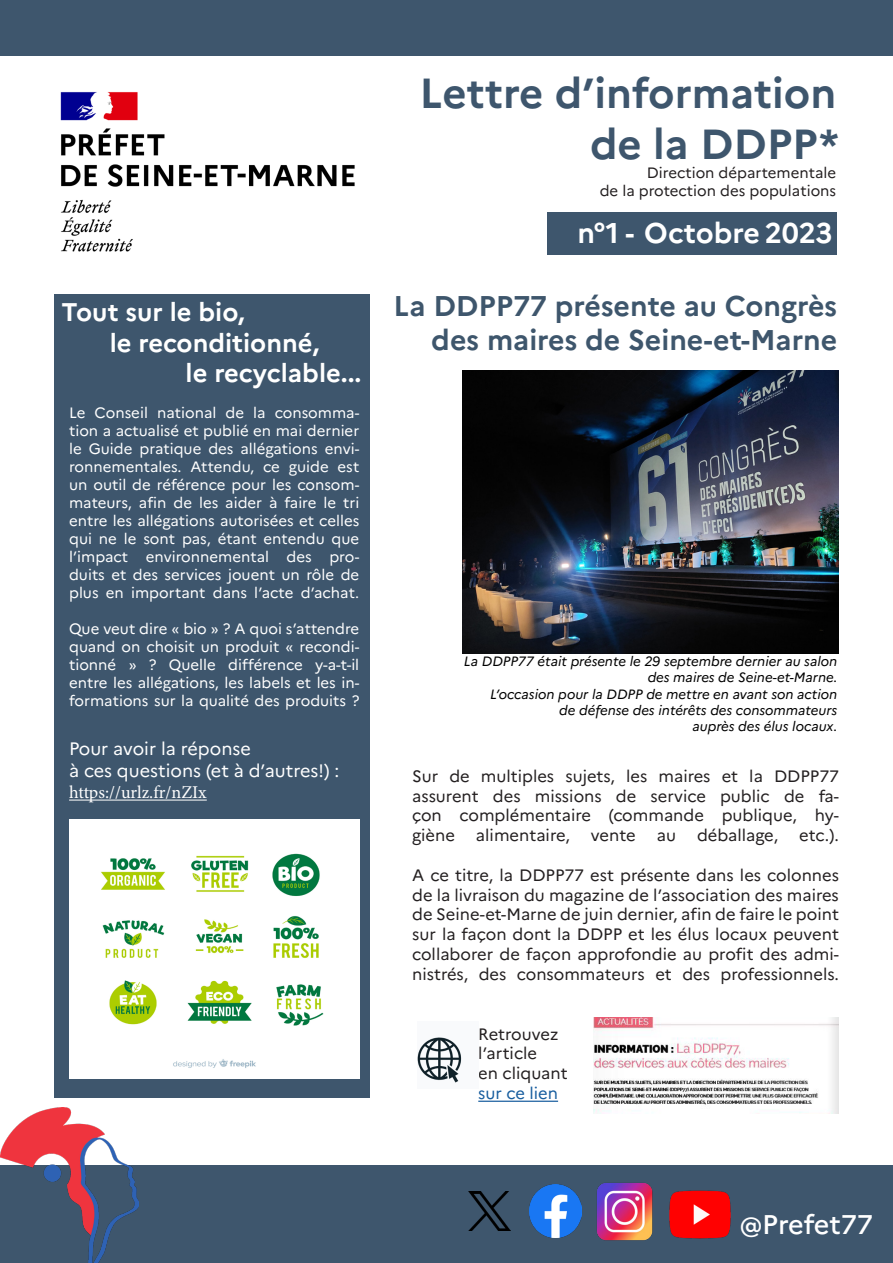
<style>
.page{position:relative;width:893px;height:1263px;background:#fff}
.page>*{position:absolute;margin:0;border:0;box-sizing:border-box;transform-origin:0 0}
.t1{font:700 42px "Marianne";color:#3e566d}
.t2{font:700 28.5px/34.2px "Marianne";color:#3e566c;text-align:right}
.t3{font:700 28.5px "Marianne";color:#fff}
.t4{font:500 27px "Marianne";letter-spacing:-.005em;color:#fff}
.t5{font:700 25.5px "Marianne";color:#fff}
.t6{font:18px "Marianne";color:#fff}
.t7{font:18px "Minion Pro";color:#fff}
.t8{font:16.5px/19.8px "Marianne";color:#231f20;text-align:justify}
.t9{font:16.5px "Marianne";color:#175d9e}
.t10{font:15px/18px "Marianne";color:#fff;text-align:justify}
.t11{font:15px "Marianne";color:#231f20}
.t12{font:italic 13.5px/16.2px "Marianne";color:#000;text-align:right}
</style>
<div class="page">
<div style="left:0;top:0;width:893px;height:55px;background:#3e566d"></div>
<div style="left:0;top:1165px;width:893px;height:98px;background:#3e566d"></div>
<img style="left:0;top:1108px;width:138px;height:155px">
<div style="left:54px;top:294px;width:316px;height:804px;background:#3e566d"></div>
<hr style="left:69px;top:800px;width:138px;height:1px;background:#fff">
<img style="left:529px;top:1184px;width:53px;height:54px">
<img style="left:669px;top:1190px;width:62px;height:49px">
<img style="left:597px;top:1183px;width:56px;height:58px">
<div style="left:547px;top:212px;width:290px;height:42px;background:#3e566d"></div>
<img style="left:69px;top:819px;width:290px;height:259px">
<hr style="left:478px;top:1100px;width:80px;height:2px;background:#175d9e">
<img style="left:462px;top:371px;width:377px;height:282px">
<img style="left:417px;top:1037px;width:45px;height:46px">
<img style="left:593px;top:1017px;width:246px;height:97px">
<img style="left:60px;top:92px;width:295px;height:160px">
<img style="left:469px;top:1191px;width:41px;height:39px">
<p class="t5" style="left:62px;top:296px;width:185px">Tout sur le bio,</p>
<p class="t5" style="left:110px;top:327px;width:211px">le reconditionné,</p>
<p class="t5" style="left:186px;top:357px;width:177px">le recyclable...</p>
<p class="t10" style="left:69px;top:404px;width:292px">Le Conseil national de la consomma&shy;tion a actualisé et publié en mai dernier le Guide pratique des allégations envi&shy;ronnementales. Attendu, ce guide est un outil de référence pour les consom&shy;mateurs, afin de les aider à faire le tri entre les allégations autorisées et celles qui ne le sont pas, étant entendu que l’impact environnemental des pro&shy;duits et des services jouent un rôle de plus en important dans l’acte d’achat.</p>
<p class="t10" style="left:69px;top:620px;width:292px">Que veut dire « bio » ? A quoi s’attendre quand on choisit un produit « recondi&shy;tionné » ? Quelle différence y-a-t-il entre les allégations, les labels et les in&shy;formations sur la qualité des produits ?</p>
<p class="t6" style="left:69px;top:738px;width:183px">Pour avoir la réponse</p>
<p class="t6" style="left:69px;top:759px;width:272px">à ces questions (et à d’autres!) :</p>
<p class="t7" style="left:69px;top:780px;width:139px">https://urlz.fr/nZIx</p>
<p class="t1" style="left:420px;top:68px;width:418px">Lettre d’information</p>
<p class="t1" style="left:590px;top:118px;width:250px">de la DDPP*</p>
<p class="t11" style="left:647px;top:163px;width:191px">Direction départementale</p>
<p class="t11" style="left:600px;top:181px;width:238px">de la protection des populations</p>
<p class="t3" style="left:578px;top:216px;width:257px">n°1 - Octobre 2023</p>
<p class="t2" style="left:393px;top:288px;width:445px">La DDPP77 présente au Congrès des maires de Seine-et-Marne</p>
<p class="t12" style="left:464px;top:653px;width:375px">La DDPP77 était présente le 29 septembre dernier au salon des maires de Seine-et-Marne.</p>
<p class="t12" style="left:490px;top:686px;width:349px">L’occasion pour la DDPP de mettre en avant son action</p>
<p class="t12" style="left:559px;top:702px;width:280px">de défense des intérêts des consommateurs</p>
<p class="t12" style="left:692px;top:718px;width:146px">auprès des élus locaux.</p>
<p class="t8" style="left:412px;top:766px;width:428px">Sur de multiples sujets, les maires et la DDPP77 assurent des missions de service public de fa&shy;çon complémentaire (commande publique, hy&shy;giène</p>
<p class="t8" style="left:476px;top:825px;width:96px">alimentaire,</p>
<p class="t8" style="left:591px;top:825px;width:46px">vente</p>
<p class="t8" style="left:657px;top:825px;width:21px">au</p>
<p class="t8" style="left:697px;top:825px;width:83px">déballage,</p>
<p class="t8" style="left:799px;top:825px;width:41px">etc.).</p>
<p class="t8" style="left:412px;top:865px;width:428px">A ce titre, la DDPP77 est présente dans les colonnes de la livraison du magazine de l’association des maires de Seine-et-Marne de juin dernier, afin de faire le point sur la façon dont la DDPP et les élus locaux peuvent collaborer de façon approfondie au profit des admi&shy;nistrés, des consommateurs et des professionnels.</p>
<p class="t8" style="left:478px;top:1024px;width:82px">Retrouvez l’article</p>
<p class="t8" style="left:478px;top:1063px;width:91px">en cliquant</p>
<p class="t9" style="left:478px;top:1083px;width:81px">sur ce lien</p>
<p class="t4" style="left:740px;top:1208px;width:135px">@Prefet77</p>
</div>
